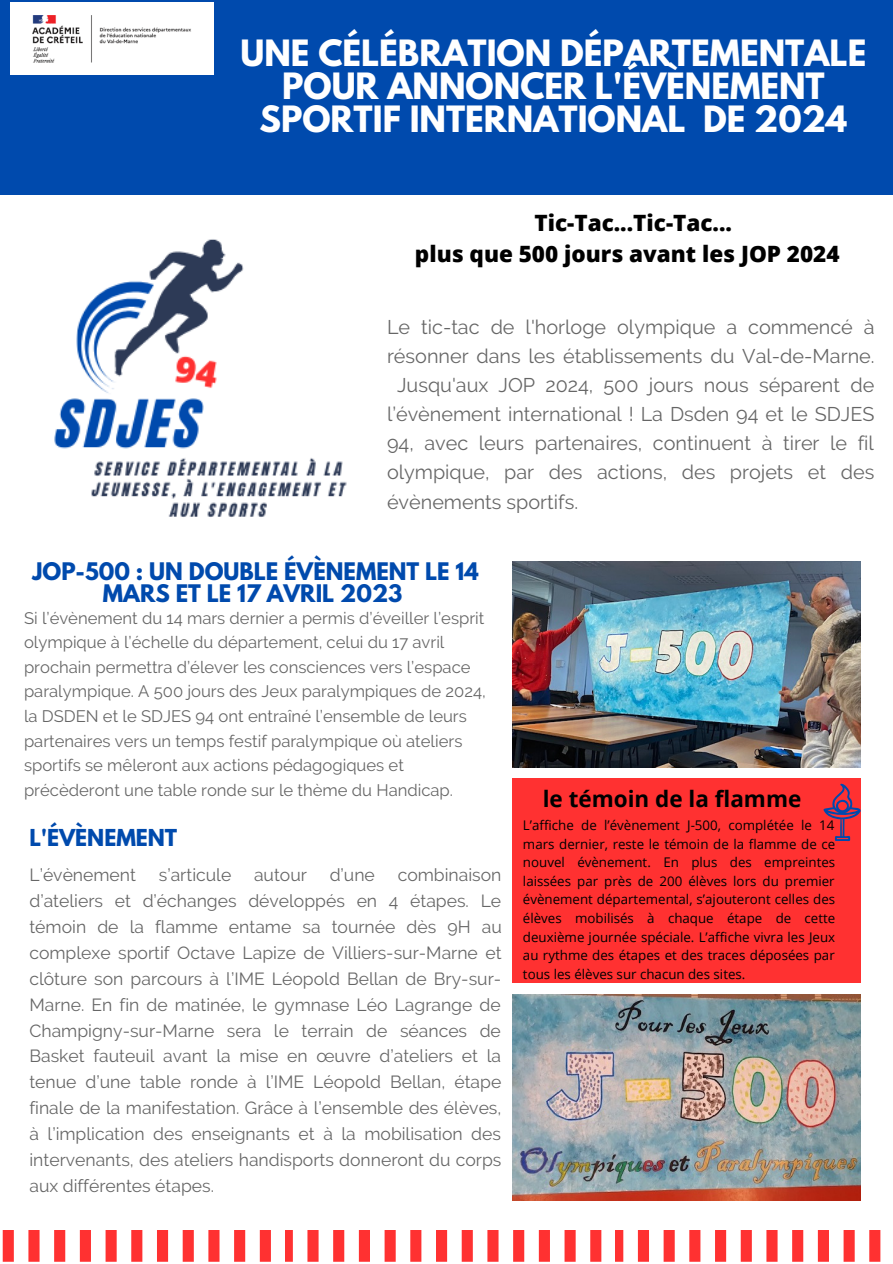
<style>
.page{position:relative;width:893px;height:1264px;background:#fff}
.page>*{position:absolute;margin:0;border:0;box-sizing:border-box;transform-origin:0 0}
.t1{font:700 32.1px/33px "League Spartan";color:#fff;text-align:center}
.t2{font:800 22.5px/31.5px "Open Sans";color:#000;text-align:center}
.t3{font:700 22.5px "Open Sans";color:#000}
.t4{font:700 21.45px/22.5px "League Spartan";color:#004aad;text-align:center}
.t5{font:700 20.7px "League Spartan";color:#004aad}
.t6{font:19.8px "Raleway";color:#000}
.t7{font:17.55px/25.8px "Raleway";color:#000;text-align:justify}
.t8{font:16.65px/24.6px "Raleway";color:#000}
.t9{font:13.35px/18.6px "Open Sans";color:#000;text-align:justify}
</style>
<div class="page">
<div style="left:0;top:0;width:892px;height:195px;background:#004aad"></div>
<img style="left:54px;top:239px;width:293px;height:278px">
<svg style="left:2px;top:1230px;width:269px;height:31px"></svg>
<svg style="left:285px;top:1230px;width:317px;height:31px"></svg>
<svg style="left:615px;top:1230px;width:266px;height:31px"></svg>
<div style="left:512px;top:778px;width:348px;height:205px;background:#ff3131"></div>
<img style="left:512px;top:561px;width:348px;height:206px">
<img style="left:512px;top:994px;width:348px;height:206px">
<img style="left:10px;top:3px;width:204px;height:72px">
<svg style="left:823px;top:783px;width:37px;height:58px"></svg>
<h1 class="t1" style="left:240px;top:40px;width:627px">UNE CÉLÉBRATION DÉPARTEMENTALE<br>POUR ANNONCER L'ÉVÈNEMENT<br>SPORTIF INTERNATIONAL DE 2024</h1>
<p class="t2" style="left:415px;top:206px;width:426px">Tic-Tac...Tic-Tac...<br>plus que 500 jours avant les JOP 2024</p>
<p class="t6" style="left:387px;top:315px;width:489px">Le tic-tac de l'horloge olympique a commencé à</p>
<p class="t6" style="left:387px;top:344px;width:489px">résonner dans les établissements du Val-de-Marne.</p>
<p class="t6" style="left:397px;top:373px;width:479px">Jusqu'aux JOP 2024, 500 jours nous séparent de</p>
<p class="t6" style="left:387px;top:402px;width:489px">l’évènement international ! La Dsden 94 et le SDJES</p>
<p class="t6" style="left:387px;top:431px;width:488px">94, avec leurs partenaires, continuent à tirer le fil</p>
<p class="t6" style="left:387px;top:461px;width:489px">olympique, par des actions, des projets et des</p>
<p class="t6" style="left:387px;top:490px;width:192px">évènements sportifs.</p>
<p class="t4" style="left:32px;top:562px;width:448px">JOP-500 : UN DOUBLE ÉVÈNEMENT LE 14<br>MARS ET LE 17 AVRIL 2023</p>
<p class="t8" style="left:24px;top:605px;width:463px">Si l’évènement du 14 mars dernier a permis d’éveiller l’esprit olympique à l’échelle du département, celui du 17 avril prochain permettra d’élever les consciences vers l’espace paralympique. A 500 jours des Jeux paralympiques de 2024, la DSDEN et le SDJES 94 ont entraîné l’ensemble de leurs partenaires vers un temps festif paralympique où ateliers sportifs se mêleront aux actions pédagogiques et précèderont une table ronde sur le thème du Handicap.</p>
<p class="t5" style="left:29px;top:827px;width:149px">L'ÉVÈNEMENT</p>
<p class="t7" style="left:29px;top:862px;width:108px">L’évènement</p>
<p class="t7" style="left:159px;top:862px;width:74px">s’articule</p>
<p class="t7" style="left:254px;top:862px;width:54px">autour</p>
<p class="t7" style="left:330px;top:862px;width:47px">d’une</p>
<p class="t7" style="left:29px;top:862px;width:474px;text-indent:368px">combinaison d’ateliers et d’échanges développés en 4 étapes. Le témoin de la flamme entame sa tournée dès 9H au complexe sportif Octave Lapize de Villiers-sur-Marne et clôture son parcours à l’IME Léopold Bellan de Bry-sur-Marne. En fin de matinée, le gymnase Léo Lagrange de Champigny-sur-Marne sera le terrain de séances de Basket fauteuil avant la mise en œuvre d’ateliers et la tenue d’une table ronde à l’IME Léopold Bellan, étape finale de la manifestation. Grâce à l’ensemble des élèves, à l’implication des enseignants et à la mobilisation des intervenants, des ateliers handisports donneront du corps aux différentes étapes.</p>
<p class="t3" style="left:542px;top:783px;width:260px">le témoin de la flamme</p>
<p class="t9" style="left:523px;top:815px;width:314px">L’affiche de l’évènement J-500, complétée le 14 mars dernier, reste le témoin de la flamme de ce nouvel évènement. En plus des empreintes laissées par près de 200 élèves lors du premier évènement départemental, s’ajouteront celles des élèves mobilisés à chaque étape de cette deuxième journée spéciale. L’affiche vivra les Jeux au rythme des étapes et des traces déposées par tous les élèves sur chacun des sites.</p>
</div>
